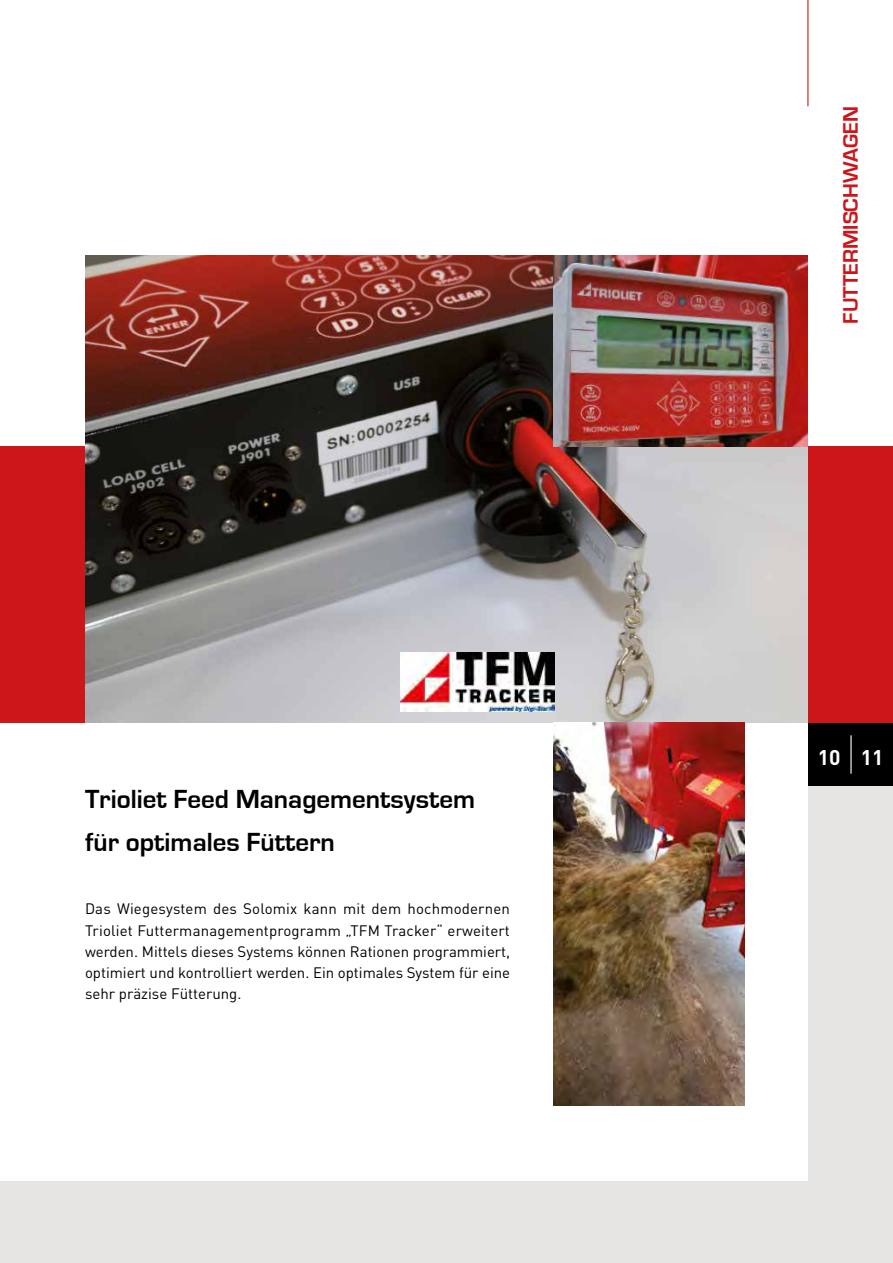
<style>
.page{position:relative;width:893px;height:1263px;background:#fff}
.page>*{position:absolute;margin:0;border:0;box-sizing:border-box;transform-origin:0 0}
.t1{font:700 27px/42.6px "Eurostile";color:#000}
.t2{font:700 21.6px "Eurostile";color:#cd1619}
.t3{font:700 21px "DIN";color:#fff}
.t4{font:15px/21.3px "DIN";color:#000;text-align:justify}
</style>
<div class="page">
<div style="left:808px;top:723px;width:85px;height:64px;background:#000"></div>
<hr style="left:807px;top:0;width:1px;height:106px;background:#cd1619">
<div style="left:808px;top:446px;width:85px;height:277px;background:#cd1619"></div>
<div style="left:0;top:787px;width:893px;height:476px;background:#e7e4e4"></div>
<div style="left:0;top:723px;width:808px;height:457px;background:#fff"></div>
<div style="left:0;top:446px;width:85px;height:277px;background:#cd1619"></div>
<img style="left:85px;top:255px;width:723px;height:468px">
<img style="left:401px;top:652px;width:154px;height:60px">
<img style="left:553px;top:255px;width:255px;height:191px">
<img style="left:553px;top:723px;width:191px;height:383px">
<hr style="left:850px;top:735px;width:2px;height:39px;background:#fff">
<h1 class="t1" style="left:85px;top:778px;width:392px">Trioliet Feed Managementsystem für optimales Füttern</h1>
<p class="t4" style="left:85px;top:898px;width:427px">Das Wiegesystem des Solomix kann mit dem hochmodernen Trioliet Futtermanagementprogramm „TFM Tracker“ erweitert werden. Mittels dieses Systems können Rationen programmiert, optimiert und kontrolliert werden. Ein optimales System für eine sehr präzise Fütterung.</p>
<h2 class="t2" style="left:839px;top:324px;width:219px;rotate:-90deg">FUTTERMISCHWAGEN</h2>
<h3 class="t3" style="left:818px;top:743px;width:68px">10 11</h3>
</div>
